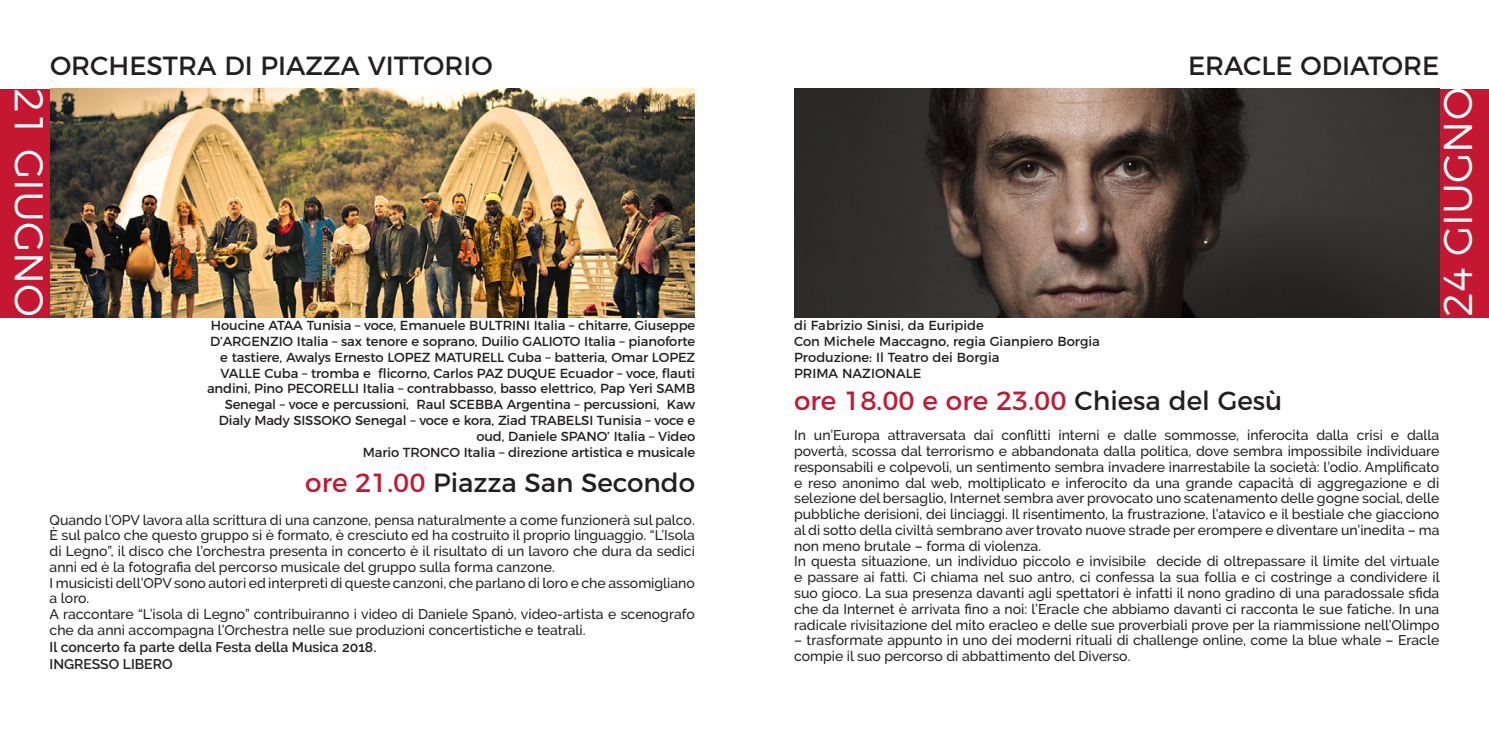
<style>
.page{position:relative;width:1489px;height:745px;background:#fff}
.page>*{position:absolute;margin:0;border:0;box-sizing:border-box;transform-origin:0 0}
.t1{font:300 40.25px "Montserrat";color:#fff}
.t2{font:26.25px "Montserrat";color:#231f20}
.t3{font:26.25px "Montserrat";color:#c51732}
.t4{font:500 14px/15.8px "Raleway";color:#231f20}
.t5{font:600 14px/16.8px "Raleway";color:#231f20}
.t6{font:13.12px/15.8px "Montserrat";letter-spacing:-.01em;color:#231f20;text-align:right}
.s1{color:#c51732}
.s2{color:#231f20}
</style>
<div class="page">
<div style="left:0;top:89px;width:50px;height:228px;background:#c51732"></div>
<img style="left:50px;top:89px;width:644px;height:228px">
<div style="left:1439px;top:89px;width:49px;height:228px;background:#c51732"></div>
<img style="left:794px;top:89px;width:645px;height:228px">
<h2 class="t2" style="left:50px;top:45px;width:444px">ORCHESTRA DI PIAZZA VITTORIO</h2>
<h1 class="t1" style="left:61px;top:88px;width:230px;rotate:90deg">21 GIUGNO</h1>
<p class="t6" style="left:207px;top:316px;width:489px">Houcine ATAA Tunisia – voce, Emanuele BULTRINI Italia – chitarre, Giuseppe D’ARGENZIO Italia – sax tenore e soprano, Duilio GALIOTO Italia – pianoforte e tastiere, Awalys Ernesto LOPEZ MATURELL Cuba – batteria, Omar LOPEZ VALLE Cuba – tromba e flicorno, Carlos PAZ DUQUE Ecuador – voce, flauti andini, Pino PECORELLI Italia – contrabbasso, basso elettrico, Pap Yeri SAMB Senegal – voce e percussioni, Raul SCEBBA Argentina – percussioni, Kaw Dialy Mady SISSOKO Senegal – voce e kora, Ziad TRABELSI Tunisia – voce e oud, Daniele SPANO’ Italia – Video<br>Mario TRONCO Italia – direzione artistica e musicale</p>
<h2 class="t2" style="left:305px;top:461px;width:391px"><span class="s1">ore 21.00</span> Piazza San Secondo</h2>
<p class="t4" style="left:50px;top:511px;width:646px">Quando l’OPV lavora alla scrittura di una canzone, pensa naturalmente a come funzionerà sul palco.<br>È sul palco che questo gruppo si è formato, è cresciuto ed ha costruito il proprio linguaggio. “L’Isola di Legno”, il disco che l’orchestra presenta in concerto è il risultato di un lavoro che dura da sedici anni ed è la fotografia del percorso musicale del gruppo sulla forma canzone.<br>I musicisti dell’OPV sono autori ed interpreti di queste canzoni, che parlano di loro e che assomigliano a loro.<br>A raccontare “L’isola di Legno” contribuiranno i video di Daniele Spanò, video-artista e scenografo che da anni accompagna l’Orchestra nelle sue produzioni concertistiche e teatrali.</p>
<p class="t5" style="left:50px;top:638px;width:328px">Il concerto fa parte della Festa della Musica 2018.<br>INGRESSO LIBERO</p>
<h2 class="t2" style="left:1187px;top:45px;width:253px">ERACLE ODIATORE</h2>
<p class="t6" style="left:794px;top:316px;width:307px;text-align:left">di Fabrizio Sinisi, da Euripide<br>Con Michele Maccagno, regia Gianpiero Borgia<br>Produzione: Il Teatro dei Borgia<br>PRIMA NAZIONALE</p>
<h2 class="t3" style="left:794px;top:380px;width:490px">ore 18.00 e ore 23.00 <span class="s2">Chiesa del Gesù</span></h2>
<h1 class="t1" style="left:1426px;top:316px;width:230px;rotate:-90deg">24 GIUGNO</h1>
<p class="t4" style="left:794px;top:427px;width:647px">In un’Europa attraversata dai conflitti interni e dalle sommosse, inferocita dalla crisi e dalla povertà, scossa dal terrorismo e abbandonata dalla politica, dove sembra impossibile individuare responsabili e colpevoli, un sentimento sembra invadere inarrestabile la società: l’odio. Amplificato e reso anonimo dal web, moltiplicato e inferocito da una grande capacità di aggregazione e di selezione del bersaglio, Internet sembra aver provocato uno scatenamento delle gogne social, delle pubbliche derisioni, dei linciaggi. Il risentimento, la frustrazione, l’atavico e il bestiale che giacciono al di sotto della civiltà sembrano aver trovato nuove strade per erompere e diventare un’inedita – ma non meno brutale – forma di violenza.<br>In questa situazione, un individuo piccolo e invisibile decide di oltrepassare il limite del virtuale e passare ai fatti. Ci chiama nel suo antro, ci confessa la sua follia e ci costringe a condividere il suo gioco. La sua presenza davanti agli spettatori è infatti il nono gradino di una paradossale sfida che da Internet è arrivata fino a noi: l’Eracle che abbiamo davanti ci racconta le sue fatiche. In una radicale rivisitazione del mito eracleo e delle sue proverbiali prove per la riammissione nell’Olimpo</p>
<p class="t4" style="left:794px;top:632px;width:646px">– trasformate appunto in uno dei moderni rituali di challenge online, come la blue whale – Eracle compie il suo percorso di abbattimento del Diverso.</p>
</div>
